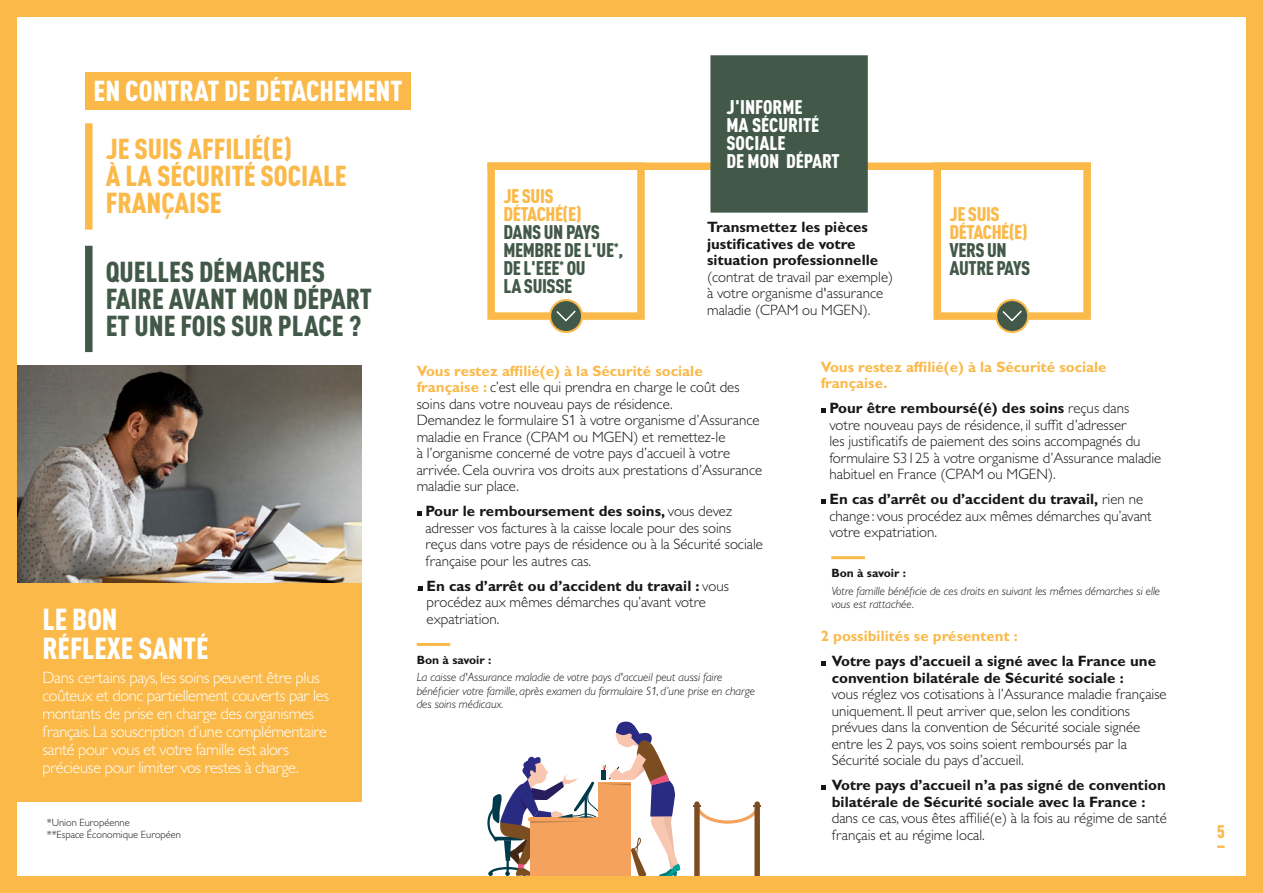
<style>
.page{position:relative;width:1263px;height:893px;background:#fab949}
.page>*{position:absolute;margin:0;border:0;box-sizing:border-box;transform-origin:0 0}
.t1{font:30px/28.5px "MGEN Din Pro Condensed Black Modif Intermediaire";color:#fff}
.t2{font:28.5px/27px "MGEN Din Pro Condensed Black Modif Intermediaire";color:#425949}
.t3{font:28.5px/27px "MGEN Din Pro Condensed Black Modif Intermediaire";color:#fab949}
.t4{font:28.5px "MGEN Din Pro Condensed Black Modif Intermediaire";color:#fff}
.t5{font:19.5px/18px "MGEN Din Pro Condensed Black Modif Intermediaire";letter-spacing:-.02em;color:#425949}
.t6{font:19.5px/18px "MGEN Din Pro Condensed Black Modif Intermediaire";color:#fff}
.t7{font:19.5px/18px "MGEN Din Pro Condensed Black Modif Intermediaire";letter-spacing:-.02em;color:#fab949}
.t8{font:18px "MGEN Din Pro Condensed Black Modif";color:#fab949}
.t9{font:300 16.5px/18px "Mgen Gill Sans MT Pro";letter-spacing:-.02em;color:#fff}
.t10{font:300 15px/16.5px "Mgen Gill Sans MT Pro";color:#181716}
.t11{font:700 15px/16.5px "Mgen Gill Sans MT Pro";color:#181716}
.t12{font:700 15px/16.5px "Mgen Gill Sans MT Pro";color:#fab949}
.t13{font:italic 300 12px/13.5px "Mgen Gill Sans MT Pro";color:#181716}
.t14{font:700 12px "Mgen Gill Sans MT Pro";color:#181716}
.t15{font:300 10.5px/12px "Mgen Gill Sans MT Pro";color:#181716}
.s1{font-weight:700;color:#fab949}
.s2{font-family:"Avenir LT Std";font-size:14.25px}
.s3{font-weight:700}
.s4{font-family:"Avenir LT Std";font-size:11.25px}
</style>
<div class="page">
<div style="left:17px;top:17px;width:1229px;height:859px;background:#fff"></div>
<svg style="left:1217px;top:846px;width:8px;height:2px"></svg>
<div style="left:487px;top:162px;width:604px;height:8px;background:#fab949"></div>
<img style="left:17px;top:366px;width:344px;height:217px">
<div style="left:85px;top:123px;width:8px;height:107px;background:#fab949"></div>
<div style="left:85px;top:246px;width:8px;height:106px;background:#425949"></div>
<svg style="left:417px;top:511px;width:5px;height:5px"></svg>
<svg style="left:418px;top:586px;width:5px;height:5px"></svg>
<hr style="left:417px;top:643px;width:33px;height:3px;background:#fab949">
<svg style="left:821px;top:408px;width:5px;height:5px"></svg>
<svg style="left:821px;top:499px;width:5px;height:5px"></svg>
<hr style="left:831px;top:556px;width:34px;height:3px;background:#fab949">
<svg style="left:821px;top:661px;width:5px;height:5px"></svg>
<svg style="left:821px;top:785px;width:5px;height:5px"></svg>
<div style="left:714px;top:59px;width:150px;height:150px;background:#425949"></div>
<div style="left:710px;top:55px;width:158px;height:158px;border:8px solid #425949"></div>
<div style="left:17px;top:583px;width:344px;height:219px;background:#fab949"></div>
<div style="left:933px;top:162px;width:158px;height:158px;border:8px solid #fab949"></div>
<svg style="left:995px;top:299px;width:34px;height:34px"></svg>
<div style="left:997px;top:301px;width:30px;height:30px;background:#425949;border-radius:50%"></div>
<svg style="left:1002px;top:310px;width:20px;height:12px"></svg>
<div style="left:487px;top:162px;width:158px;height:158px;border:8px solid #fab949"></div>
<svg style="left:549px;top:299px;width:34px;height:34px"></svg>
<div style="left:551px;top:301px;width:30px;height:30px;background:#425949;border-radius:50%"></div>
<svg style="left:556px;top:310px;width:20px;height:12px"></svg>
<svg style="left:487px;top:722px;width:193px;height:154px"></svg>
<svg style="left:693px;top:801px;width:68px;height:75px"></svg>
<div style="left:85px;top:72px;width:326px;height:38px;background:#fab949"></div>
<h2 class="t4" style="left:94px;top:69px;width:310px">EN CONTRAT DE DÉTACHEMENT</h2>
<h2 class="t3" style="left:106px;top:133px;width:242px">JE SUIS AFFILIÉ(E)<br>À LA SÉCURITÉ SOCIALE<br>FRANÇAISE</h2>
<h2 class="t2" style="left:106px;top:255px;width:267px">QUELLES DÉMARCHES<br>FAIRE AVANT MON DÉPART<br>ET UNE FOIS SUR PLACE ?</h2>
<h1 class="t1" style="left:43px;top:603px;width:168px">LE BON<br>RÉFLEXE SANTÉ</h1>
<p class="t9" style="left:43px;top:668px;width:288px">Dans certains pays, les soins peuvent être plus coûteux et donc partiellement couverts par les montants de prise en charge des organismes français. La souscription d’une complémentaire santé pour vous et votre famille est alors précieuse pour limiter vos restes à charge.</p>
<p class="t15" style="left:47px;top:816px;width:136px">*Union Européenne<br>**Espace Économique Européen</p>
<h3 class="t7" style="left:503px;top:185px;width:80px">JE SUIS<br>DÉTACHÉ(E)</h3>
<h3 class="t5" style="left:503px;top:221px;width:122px">DANS UN PAYS<br>MEMBRE DE L'UE<sup>*</sup>,<br>DE L'EEE<sup>*</sup> OU<br>LA SUISSE</h3>
<h3 class="t6" style="left:726px;top:96px;width:115px">J'INFORME<br>MA SÉCURITÉ<br>SOCIALE<br>DE MON DÉPART</h3>
<p class="t11" style="left:707px;top:219px;width:173px">Transmettez les pièces justificatives de votre situation professionnelle</p>
<p class="t10" style="left:707px;top:268px;width:187px">(contrat de travail par exemple) à votre organisme d'assurance maladie (CPAM ou MGEN).</p>
<h3 class="t7" style="left:949px;top:203px;width:80px">JE SUIS<br>DÉTACHÉ(E)</h3>
<h3 class="t5" style="left:949px;top:239px;width:82px">VERS UN<br>AUTRE PAYS</h3>
<p class="t10" style="left:417px;top:362px;width:347px"><span class="s1">Vous restez affilié(e) à la Sécurité sociale française :</span> c’est elle qui prendra en charge le coût des soins dans votre nouveau pays de résidence.<br>Demandez le formulaire S<span class="s2">1</span> à votre organisme d’Assurance maladie en France (CPAM ou MGEN) et remettez-le<br>à l’organisme concerné de votre pays d’accueil à votre arrivée. Cela ouvrira vos droits aux prestations d’Assurance maladie sur place.</p>
<p class="t10" style="left:425px;top:503px;width:339px"><span class="s3">Pour le remboursement des soins,</span> vous devez adresser vos factures à la caisse locale pour des soins reçus dans votre pays de résidence ou à la Sécurité sociale française pour les autres cas.</p>
<p class="t10" style="left:427px;top:577px;width:304px;text-indent:-10px">. <span class="s3">En cas d’arrêt ou d’accident du travail :</span> vous procédez aux mêmes démarches qu’avant votre expatriation.</p>
<p class="t14" style="left:417px;top:652px;width:76px">Bon à savoir :</p>
<p class="t13" style="left:417px;top:670px;width:340px">La caisse d'Assurance maladie de votre pays d'accueil peut aussi faire bénéficier votre famille, après examen du formulaire S<span class="s4">1</span>, d’une prise en charge des soins médicaux.</p>
<p class="t12" style="left:821px;top:358px;width:288px">Vous restez affilié(e) à la Sécurité sociale française.</p>
<p class="t10" style="left:829px;top:400px;width:333px"><span class="s3">Pour être remboursé(é) des soins</span> reçus dans votre nouveau pays de résidence, il suffit d’adresser<br>les justificatifs de paiement des soins accompagnés du formulaire S3125 à votre organisme d’Assurance maladie habituel en France (CPAM ou MGEN).</p>
<p class="t10" style="left:829px;top:491px;width:324px"><span class="s3">En cas d’arrêt ou d’accident du travail,</span> rien ne change : vous procédez aux mêmes démarches qu’avant votre expatriation.</p>
<p class="t14" style="left:831px;top:565px;width:76px">Bon à savoir :</p>
<p class="t13" style="left:831px;top:584px;width:330px">Votre famille bénéficie de ces droits en suivant les mêmes démarches si elle vous est rattachée.</p>
<p class="t12" style="left:821px;top:628px;width:199px">2 possibilités se présentent :</p>
<p class="t11" style="left:832px;top:653px;width:326px">Votre pays d’accueil a signé avec la France une convention bilatérale de Sécurité sociale :</p>
<p class="t10" style="left:832px;top:686px;width:336px">vous réglez vos cotisations à l’Assurance maladie française uniquement. Il peut arriver que, selon les conditions prévues dans la convention de Sécurité sociale signée entre les 2 pays, vos soins soient remboursés par la Sécurité sociale du pays d’accueil.</p>
<p class="t11" style="left:832px;top:777px;width:336px">Votre pays d’accueil n’a pas signé de convention bilatérale de Sécurité sociale avec la France :</p>
<p class="t10" style="left:832px;top:810px;width:337px">dans ce cas, vous êtes affilié(e) à la fois au régime de santé français et au régime local.</p>
<p class="t8" style="left:1217px;top:817px;width:9px">5</p>
</div>
